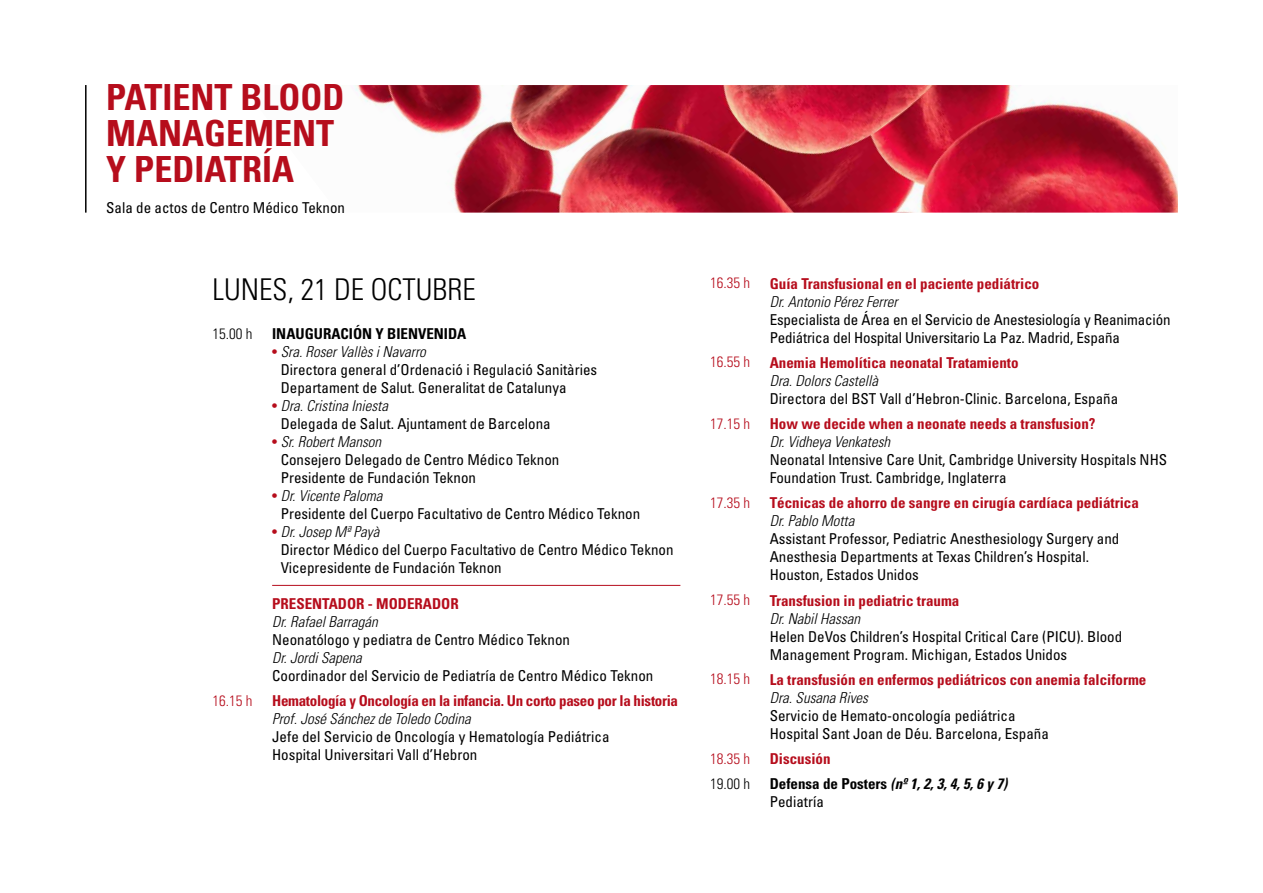
<style>
.page{position:relative;width:1263px;height:893px;background:#fff}
.page>*{position:absolute;margin:0;border:0;box-sizing:border-box;transform-origin:0 0}
.t1{font:700 condensed 36px/36px "Univers";color:#b60d1c}
.t2{font:300 condensed 30px "Univers";color:#000}
.t3{font:condensed 15px/18px "Univers";color:#000}
.t4{font:700 condensed 15px "Univers";color:#b60d1c}
.t5{font:italic 300 condensed 15px "Univers";color:#000}
.t6{font:700 condensed 15px "Univers";letter-spacing:-.02em;color:#b60d1c}
.t7{font:300 condensed 15px "Univers";color:#b60d1c}
.t8{font:italic 700 condensed 15px/25.2px "Univers";color:#000}
.t9{font:700 condensed 15px "Univers";color:#000}
.t10{font:300 condensed 15px "Univers";color:#000}
.s1{color:#b60d1c}
.s2{font-weight:300;font-style:italic}
.s3{font-style:normal;color:#b60d1c}
.s4{font-style:normal}
</style>
<div class="page">
<img style="left:329px;top:85px;width:849px;height:128px">
<hr style="left:85px;top:85px;width:2px;height:128px;background:#000">
<hr style="left:272px;top:585px;width:408px;height:1px;background:#b60d1c">
<h1 class="t1" style="left:106px;top:78px;width:189px;text-indent:134px">BLOOD<br>MANAGEMENT<br>Y PEDIATRÍA</h1>
<h1 class="t1" style="left:106px;top:78px;width:57px">PATIENT</h1>
<p class="t3" style="left:106px;top:198px;width:240px">Sala de actos de Centro Médico Teknon</p>
<h2 class="t2" style="left:213px;top:271px;width:265px">LUNES, 21 DE OCTUBRE</h2>
<p class="t10" style="left:213px;top:325px;width:41px">15.00 h</p>
<p class="t7" style="left:213px;top:692px;width:41px">16.15 h</p>
<p class="t9" style="left:272px;top:324px;width:133px">INAUGURACIÓN Y BIENVENID</p>
<p class="t9" style="left:457px;top:324px;width:11px">A</p>
<p class="t3" style="left:281px;top:342px;width:318px;text-indent:-9px"><span class="s1">•</span> <span class="s2">Sra. Roser Vallès i Navarro<br></span>Directora general d’Ordenació i Regulació Sanitàries<br>Departament de Salut. Generalitat de Catalunya</p>
<p class="t3" style="left:281px;top:396px;width:271px;text-indent:-9px"><span class="s1">•</span> <span class="s2">Dra. Cristina Iniesta<br></span>Delegada de Salut. Ajuntament de Barcelona</p>
<p class="t3" style="left:281px;top:432px;width:280px;text-indent:-9px"><span class="s1">•</span> <span class="s2">Sr. Robert Manson<br></span>Consejero Delegado de Centro Médico Teknon<br>Presidente de Fundación Teknon</p>
<p class="t3" style="left:281px;top:486px;width:361px;text-indent:-9px"><span class="s1">•</span> <span class="s2">Dr. Vicente Paloma<br></span>Presidente del Cuerpo Facultativo de Centro Médico Teknon</p>
<p class="t3" style="left:281px;top:522px;width:394px;text-indent:-9px"><span class="s1">•</span> <span class="s2">Dr. Josep Mª Payà<br></span>Director Médico del Cuerpo Facultativo de Centro Médico Teknon<br>Vicepresidente de Fundación Teknon</p>
<p class="t4" style="left:272px;top:594px;width:188px">Presentador - Moderador</p>
<p class="t5" style="left:272px;top:613px;width:107px">Dr. Rafael Barragán</p>
<p class="t3" style="left:272px;top:630px;width:299px">Neonatólogo y pediatra de Centro Médico Teknon</p>
<p class="t5" style="left:272px;top:649px;width:91px">Dr. Jordi Sapena</p>
<p class="t3" style="left:272px;top:666px;width:383px">Coordinador del Servicio de Pediatría de Centro Médico Teknon</p>
<p class="t6" style="left:272px;top:692px;width:407px">Hematología y Oncología en la infancia. Un corto paseo por la historia</p>
<p class="t5" style="left:272px;top:710px;width:200px">Prof. José Sánchez de Toledo Codina</p>
<p class="t3" style="left:272px;top:728px;width:339px">Jefe del Servicio de Oncología y Hematología Pediátrica<br>Hospital Universitari Vall d’Hebron</p>
<p class="t7" style="left:710px;top:274px;width:41px">16.35 h</p>
<p class="t7" style="left:710px;top:353px;width:41px">16.55 h</p>
<p class="t7" style="left:710px;top:414px;width:41px">17.15 h</p>
<p class="t7" style="left:710px;top:493px;width:41px">17.35 h</p>
<p class="t7" style="left:710px;top:591px;width:41px">17.55 h</p>
<p class="t7" style="left:710px;top:670px;width:41px">18.15 h</p>
<p class="t7" style="left:710px;top:749px;width:41px">18.35 h</p>
<p class="t10" style="left:710px;top:774px;width:41px">19.00 h</p>
<p class="t4" style="left:770px;top:274px;width:271px">Guía Transfusional en el paciente pediátrico</p>
<p class="t5" style="left:770px;top:292px;width:130px">Dr. Antonio Pérez Ferrer</p>
<p class="t3" style="left:770px;top:310px;width:402px">Especialista de Área en el Servicio de Anestesiología y Reanimación<br>Pediátrica del Hospital Universitario La Paz. Madrid, España</p>
<p class="t4" style="left:770px;top:353px;width:250px">Anemia Hemolítica neonatal Tratamiento</p>
<p class="t5" style="left:770px;top:372px;width:110px">Dra. Dolors Castellà</p>
<p class="t3" style="left:770px;top:389px;width:350px">Directora del BST Vall d’Hebron-Clinic. Barcelona, España</p>
<p class="t4" style="left:770px;top:415px;width:327px">How we decide when a neonate needs a transfusion?</p>
<p class="t5" style="left:770px;top:433px;width:122px">Dr. Vidheya Venkatesh</p>
<p class="t3" style="left:770px;top:450px;width:399px">Neonatal Intensive Care Unit, Cambridge University Hospitals NHS<br>Foundation Trust. Cambridge, Inglaterra</p>
<p class="t4" style="left:770px;top:494px;width:371px">Técnicas de ahorro de sangre en cirugía cardíaca pediátrica</p>
<p class="t5" style="left:770px;top:512px;width:86px">Dr. Pablo Motta</p>
<p class="t3" style="left:770px;top:530px;width:351px">Assistant Professor, Pediatric Anesthesiology Surgery and<br>Anesthesia Departments at Texas Children’s Hospital.<br>Houston, Estados Unidos</p>
<p class="t4" style="left:770px;top:591px;width:191px">Transfusion in pediatric trauma</p>
<p class="t5" style="left:770px;top:609px;width:92px">Dr. Nabil Hassan</p>
<p class="t3" style="left:770px;top:627px;width:354px">Helen DeVos Children’s Hospital Critical Care (PICU). Blood<br>Management Program. Michigan, Estados Unidos</p>
<p class="t4" style="left:770px;top:670px;width:378px">La transfusión en enfermos pediátricos con anemia falciforme</p>
<p class="t5" style="left:770px;top:688px;width:100px">Dra. Susana Rives</p>
<p class="t3" style="left:770px;top:706px;width:281px">Servicio de Hemato-oncología pediátrica<br>Hospital Sant Joan de Déu. Barcelona, España</p>
<p class="t8" style="left:770px;top:746px;width:239px"><span class="s3">Discusión<br></span><span class="s4">Defensa de Posters</span> (nº 1, 2, 3, 4, 5, 6 y 7)</p>
<p class="t3" style="left:770px;top:792px;width:56px">Pediatría</p>
</div>
